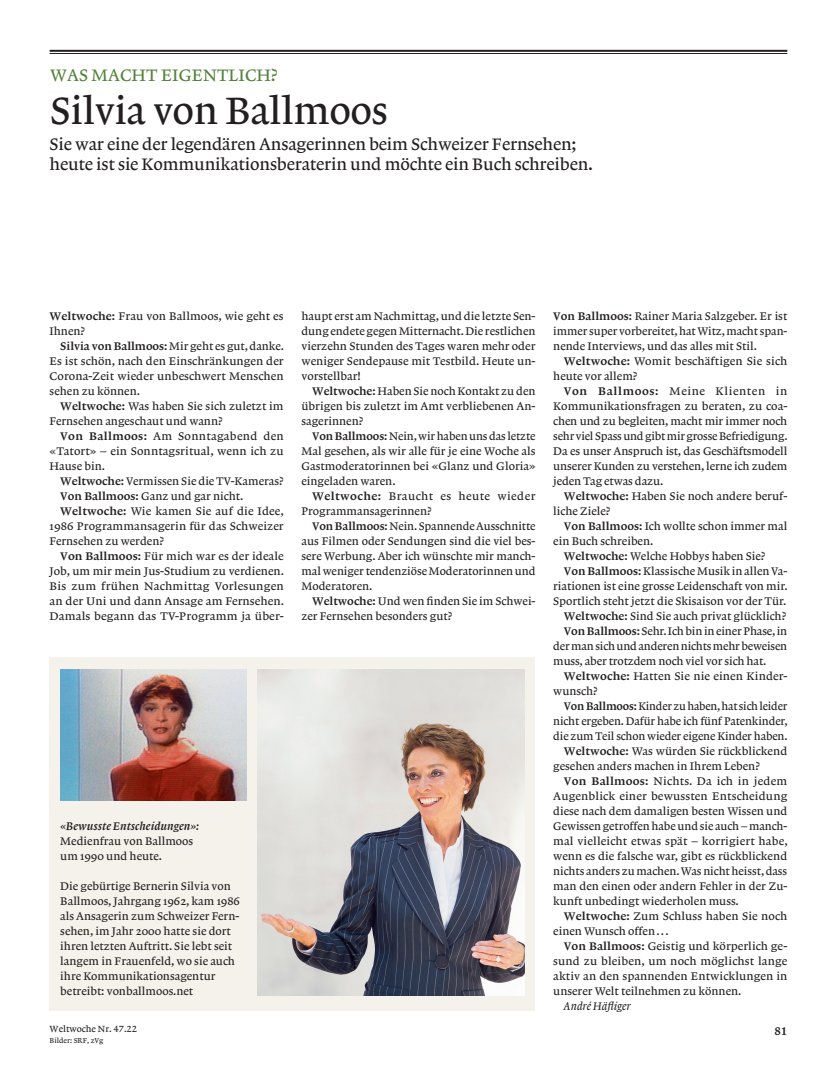
<style>
.page{position:relative;width:837px;height:1085px;background:#fff}
.page>*{position:absolute;margin:0;border:0;box-sizing:border-box;transform-origin:0 0}
.C_TIT_GROSS_OBERZEIL{font:40px "Lexicon No 1 Roman A Tab";letter-spacing:-.01em;color:#231f20}
.B_UNTERZEILE_GES_14{font:17.5px/20px "Lexicon No 1 Roman A Tab";letter-spacing:-.01em;color:#231f20}
.B_OBERZEILE_VERSAL_x{font:17.5px "Lexicon No 1 Roman A Tab";letter-spacing:.005em;color:#54833b}
.A_LT_MIT_EZ_9_3_x08{font:11.62px/15px "Lexicon No 1 Roman A Txt";color:#231f20;text-align:justify}
.A_BILDLEGENDE_x11{font:11.62px/15px "Lexicon No 1 Roman A Txt";color:#231f20}
.A_LT_MIT_EZ_9_3_x08-2{font:11.62px/15px "Lexicon No 1 Roman A Txt";color:#231f20;text-align:justify;scale:.96 1}
.A_LT_FLATTER_MIT_EZ{font:11.62px "Lexicon No 1 Italic A Tab";color:#231f20}
._0_PAGINAx13{font:11.62px "Lexicon No 1 Roman C Tab";color:#231f20}
._0_AUSGABENUMMER_x12{font:9.38px "Lexicon No 1 Roman A Tab";color:#231f20}
._0_CREDITx12{font:7.5px "Lexicon No 1 Roman A Tab";color:#231f20}
.s1{font-family:"Lexicon No 1 Roman C Tab"}
.s2{font-family:"Lexicon No 1 Italic C Tab"}
</style>
<div class="page">
<hr style="left:50px;top:50px;width:737px;height:2px;background:#231f20">
<hr style="left:50px;top:53px;width:737px;height:1px;background:#231f20">
<div style="left:50px;top:656px;width:485px;height:354px;background:#f5f2ec"></div>
<img style="left:60px;top:669px;width:187px;height:131px">
<img style="left:257px;top:669px;width:267px;height:326px">
<p class="B_OBERZEILE_VERSAL_x" style="left:50px;top:66px;width:229px">WAS MACHT EIGENTLICH?</p>
<p class="C_TIT_GROSS_OBERZEIL" style="left:50px;top:88px;width:339px">Silvia von Ballmoos</p>
<p class="B_UNTERZEILE_GES_14" style="left:50px;top:134px;width:544px">Sie war eine der legendären Ansagerinnen beim Schweizer Fernsehen; heute ist sie Kommunikationsberaterin und möchte ein Buch schreiben.</p>
<p class="A_LT_MIT_EZ_9_3_x08" style="left:50px;top:308px;width:235px"><span class="s1">Weltwoche:</span> Frau von Ballmoos, wie geht es<br>Ihnen?</p>
<p class="A_LT_MIT_EZ_9_3_x08" style="left:50px;top:338px;width:236px;text-indent:11px"><span class="s1">Silvia von Ballmoos:</span> Mir geht es gut, danke.<br>Es ist schön, nach den Einschränkungen der Corona-Zeit wieder unbeschwert Menschen sehen zu können.</p>
<p class="A_LT_MIT_EZ_9_3_x08" style="left:50px;top:398px;width:235px;text-indent:11px"><span class="s1">Weltwoche:</span> Was haben Sie sich zuletzt im<br>Fernsehen angeschaut und wann?</p>
<p class="A_LT_MIT_EZ_9_3_x08" style="left:50px;top:428px;width:235px;text-indent:11px"><span class="s1">Von Ballmoos:</span> Am Sonntagabend den «Tatort» – ein Sonntagsritual, wenn ich zu Hause bin.</p>
<p class="A_LT_MIT_EZ_9_3_x08" style="left:60px;top:473px;width:225px"><span class="s1">Weltwoche:</span> Vermissen Sie die TV-Kameras?</p>
<p class="A_LT_MIT_EZ_9_3_x08" style="left:60px;top:488px;width:184px"><span class="s1">Von Ballmoos:</span> Ganz und gar nicht.</p>
<p class="A_LT_MIT_EZ_9_3_x08" style="left:50px;top:503px;width:236px;text-indent:11px"><span class="s1">Weltwoche:</span> Wie kamen Sie auf die Idee, 1986 Programmansagerin für das Schweizer Fernsehen zu werden?</p>
<p class="A_LT_MIT_EZ_9_3_x08" style="left:50px;top:548px;width:236px;text-indent:11px"><span class="s1">Von Ballmoos:</span> Für mich war es der ideale Job, um mir mein Jus-Studium zu verdienen.<br>Bis zum frühen Nachmittag Vorlesungen an der Uni und dann Ansage am Fernsehen.<br>Damals begann das TV-Programm ja über-</p>
<p class="A_BILDLEGENDE_x11" style="left:60px;top:818px;width:140px"><span class="s2">«Bewusste Entscheidungen»:<br></span>Medienfrau von Ballmoos um 1990 und heute.</p>
<p class="A_BILDLEGENDE_x11" style="left:60px;top:878px;width:181px">Die gebürtige Bernerin Silvia von Ballmoos, Jahrgang 1962, kam 1986 als Ansagerin zum Schweizer Fern&shy;sehen, im Jahr 2000 hatte sie dort ihren letzten Auftritt. Sie lebt seit langem in Frauenfeld, wo sie auch ihre Kommunikationsagentur betreibt: vonballmoos.net</p>
<p class="_0_AUSGABENUMMER_x12" style="left:50px;top:1023px;width:89px">Weltwoche Nr. 47.22</p>
<p class="_0_CREDITx12" style="left:50px;top:1035px;width:55px">Bilder: SRF, zVg</p>
<p class="A_LT_MIT_EZ_9_3_x08" style="left:301px;top:308px;width:235px">haupt erst am Nachmittag, und die letzte Sen&shy;dung endete gegen Mitternacht. Die restlichen vierzehn Stunden des Tages waren mehr oder weniger Sendepause mit Testbild. Heute un&shy;vorstellbar!</p>
<p class="A_LT_MIT_EZ_9_3_x08" style="left:301px;top:383px;width:235px;text-indent:11px"><span class="s1">Weltwoche:</span> Haben Sie noch Kontakt zu den übrigen bis zuletzt im Amt verbliebenen An&shy;sagerinnen?</p>
<p class="A_LT_MIT_EZ_9_3_x08" style="left:301px;top:428px;width:235px;text-indent:11px"><span class="s1">Von Ballmoos:</span> Nein, wir haben uns das letzte Mal gesehen, als wir alle für je eine Woche als Gastmoderatorinnen bei «Glanz und Gloria» eingeladen waren.</p>
<p class="A_LT_MIT_EZ_9_3_x08" style="left:301px;top:488px;width:235px;text-indent:11px"><span class="s1">Weltwoche:</span> Braucht es heute wieder<br>Programmansagerinnen?</p>
<p class="A_LT_MIT_EZ_9_3_x08" style="left:301px;top:518px;width:236px;text-indent:11px"><span class="s1">Von Ballmoos:</span> Nein. Spannende Ausschnitte aus Filmen oder Sendungen sind die viel bes&shy;sere Werbung. Aber ich wünschte mir manch&shy;mal weniger tendenziöse Moderatorinnen und Moderatoren.</p>
<p class="A_LT_MIT_EZ_9_3_x08" style="left:301px;top:593px;width:235px;text-indent:11px"><span class="s1">Weltwoche:</span> Und wen finden Sie im Schwei&shy;zer Fernsehen besonders gut?</p>
<p class="A_LT_MIT_EZ_9_3_x08" style="left:553px;top:308px;width:235px"><span class="s1">Von Ballmoos:</span> Rainer Maria Salzgeber. Er ist immer super vorbereitet, hat Witz, macht span&shy;nende Interviews, und das alles mit Stil.</p>
<p class="A_LT_MIT_EZ_9_3_x08" style="left:553px;top:353px;width:235px;text-indent:11px"><span class="s1">Weltwoche:</span> Womit beschäftigen Sie sich heute vor allem?</p>
<p class="A_LT_MIT_EZ_9_3_x08" style="left:553px;top:383px;width:236px;text-indent:11px"><span class="s1">Von Ballmoos:</span> Meine Klienten in Kommunikationsfragen zu beraten, zu coa&shy;chen und zu begleiten, macht mir immer noch sehr viel Spass und gibt mir grosse Befriedigung.<br>Da es unser Anspruch ist, das Geschäftsmodell unserer Kunden zu verstehen, lerne ich zudem jeden Tag etwas dazu.</p>
<p class="A_LT_MIT_EZ_9_3_x08" style="left:553px;top:488px;width:235px;text-indent:11px"><span class="s1">Weltwoche:</span> Haben Sie noch andere beruf&shy;liche Ziele?</p>
<p class="A_LT_MIT_EZ_9_3_x08" style="left:553px;top:518px;width:235px;text-indent:11px"><span class="s1">Von Ballmoos:</span> Ich wollte schon immer mal ein Buch schreiben.</p>
<p class="A_LT_MIT_EZ_9_3_x08" style="left:563px;top:548px;width:203px"><span class="s1">Weltwoche:</span> Welche Hobbys haben Sie?</p>
<p class="A_LT_MIT_EZ_9_3_x08" style="left:553px;top:563px;width:236px;text-indent:11px"><span class="s1">Von Ballmoos:</span> Klassische Musik in allen Va&shy;riationen ist eine grosse Leidenschaft von mir.<br>Sportlich steht jetzt die Skisaison vor der Tür.</p>
<p class="A_LT_MIT_EZ_9_3_x08" style="left:563px;top:608px;width:224px"><span class="s1">Weltwoche:</span> Sind Sie auch privat glücklich?</p>
<p class="A_LT_MIT_EZ_9_3_x08" style="left:553px;top:623px;width:235px;text-indent:11px"><span class="s1">Von Ballmoos:</span> Sehr. Ich bin in einer Phase, in der man sich und anderen nichts mehr beweisen muss, aber trotzdem noch viel vor sich hat.</p>
<p class="A_LT_MIT_EZ_9_3_x08" style="left:553px;top:668px;width:235px;text-indent:11px"><span class="s1">Weltwoche:</span> Hatten Sie nie einen Kinder&shy;wunsch?</p>
<p class="A_LT_MIT_EZ_9_3_x08-2" style="left:553px;top:698px;width:245px;text-indent:11px"><span class="s1">Von Ballmoos:</span> Kinder zu haben, hat sich leider nicht ergeben. Dafür habe ich fünf Patenkinder, die zum Teil schon wieder eigene Kinder haben.</p>
<p class="A_LT_MIT_EZ_9_3_x08" style="left:553px;top:743px;width:235px;text-indent:11px"><span class="s1">Weltwoche:</span> Was würden Sie rückblickend gesehen anders machen in Ihrem Leben?</p>
<p class="A_LT_MIT_EZ_9_3_x08" style="left:553px;top:773px;width:236px;text-indent:11px"><span class="s1">Von Ballmoos:</span> Nichts. Da ich in jedem Augenblick einer bewussten Entscheidung diese nach dem damaligen besten Wissen und Gewissen getroffen habe und sie auch – manch&shy;mal vielleicht etwas spät – korrigiert habe, wenn es die falsche war, gibt es rückblickend nichts anders zu machen. Was nicht heisst, dass man den einen oder andern Fehler in der Zu&shy;kunft unbedingt wiederholen muss.</p>
<p class="A_LT_MIT_EZ_9_3_x08" style="left:553px;top:908px;width:235px;text-indent:11px"><span class="s1">Weltwoche:</span> Zum Schluss haben Sie noch einen Wunsch offen...</p>
<p class="A_LT_MIT_EZ_9_3_x08" style="left:553px;top:938px;width:235px;text-indent:11px"><span class="s1">Von Ballmoos:</span> Geistig und körperlich ge&shy;sund zu bleiben, um noch möglichst lange aktiv an den spannenden Entwicklungen in unserer Welt teilnehmen zu können.</p>
<p class="A_LT_FLATTER_MIT_EZ" style="left:563px;top:999px;width:68px">André Häfliger</p>
<p class="_0_PAGINAx13" style="left:774px;top:1024px;width:14px">81</p>
</div>
